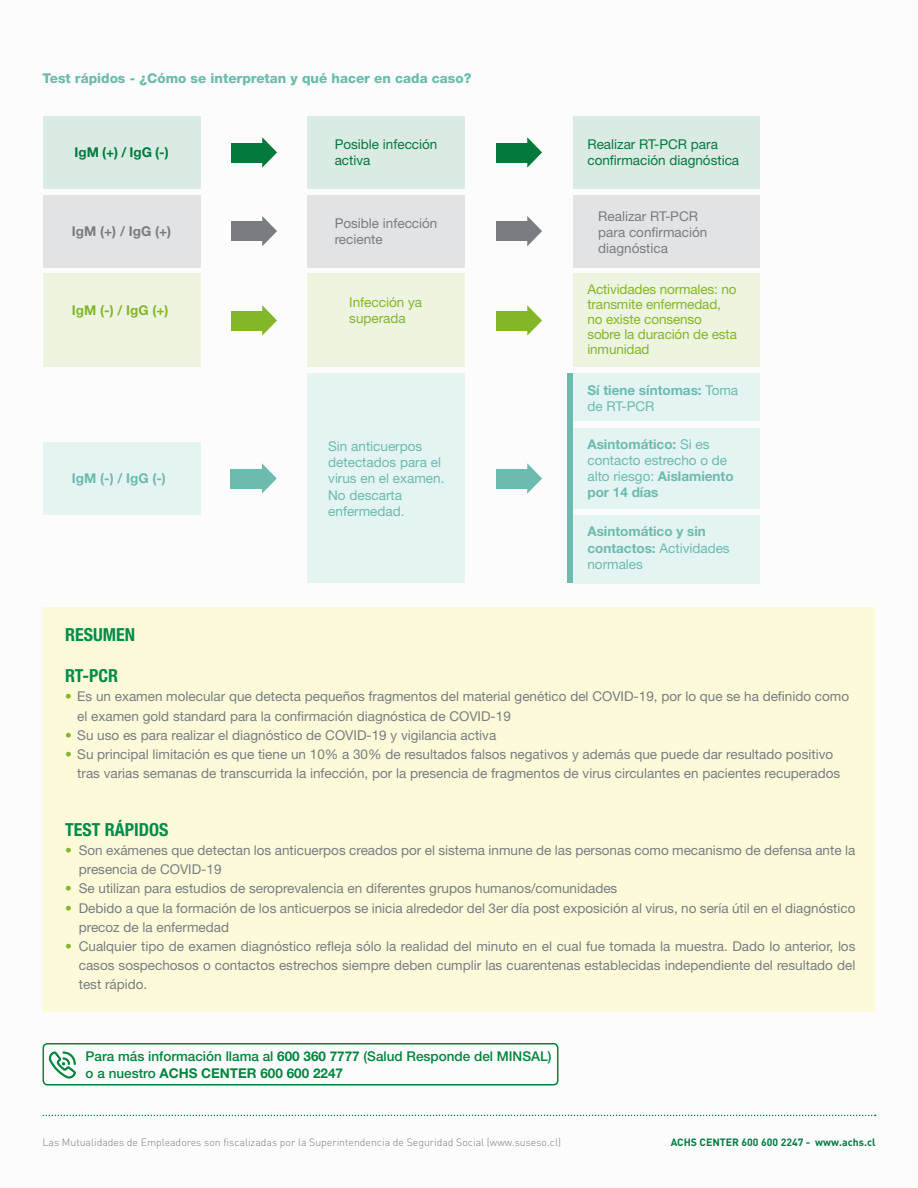
<style>
.page{position:relative;width:918px;height:1188px;background:#fff}
.page>*{position:absolute;margin:0;border:0;box-sizing:border-box;transform-origin:0 0}
.t1{font:700 condensed 18px "Helvetica Neue LT Std";color:#008c4a}
.t2{font:13.5px/19.2px "Helvetica Neue LT Std";color:#787d82}
.t3{font:13.5px/16.2px "Helvetica Neue LT Std";color:#6bbbae}
.t4{font:13.5px/15px "Helvetica Neue LT Std";letter-spacing:-.01em;color:#84b727}
.t5{font:500 13.5px/16.5px "Helvetica Neue LT Std";color:#00853d}
.t6{font:700 13.5px/16.2px "Helvetica Neue LT Std";color:#6bbbae}
.t7{font:13.5px/16.2px "Helvetica Neue LT Std";color:#03793e}
.t8{font:800 13.5px "Helvetica Neue LT Std";color:#6bbbae}
.t9{font:700 13.5px "Helvetica Neue LT Std";color:#03793e}
.t10{font:700 13.5px "Helvetica Neue LT Std";color:#787d82}
.t11{font:700 13.5px "Helvetica Neue LT Std";color:#84b727}
.t12{font:300 10.5px "DIN Pro";color:#797d82}
.t13{font:700 10.5px "DIN Pro";color:#03793e}
.s1{font-weight:400}
.s2{font-weight:700}
.s3{color:#84b727}
</style>
<div class="page">
<svg style="left:43px;top:1115px;width:833px;height:1px"></svg>
<div style="left:231px;top:143px;width:34px;height:19px;background:#03793e"></div>
<svg style="left:262px;top:137px;width:15px;height:31px"></svg>
<div style="left:231px;top:222px;width:34px;height:19px;background:#797d82"></div>
<svg style="left:262px;top:216px;width:15px;height:30px"></svg>
<div style="left:231px;top:311px;width:34px;height:19px;background:#84b727"></div>
<svg style="left:262px;top:305px;width:15px;height:31px"></svg>
<div style="left:496px;top:143px;width:34px;height:19px;background:#03793e"></div>
<svg style="left:527px;top:137px;width:15px;height:31px"></svg>
<div style="left:496px;top:222px;width:34px;height:19px;background:#797d82"></div>
<svg style="left:527px;top:216px;width:15px;height:30px"></svg>
<div style="left:496px;top:311px;width:34px;height:19px;background:#84b727"></div>
<svg style="left:527px;top:305px;width:15px;height:31px"></svg>
<div style="left:43px;top:116px;width:157px;height:73px;background:#d9ebe2"></div>
<div style="left:43px;top:195px;width:157px;height:72px;background:#e2e3e4"></div>
<div style="left:43px;top:274px;width:157px;height:93px;background:#edf4df"></div>
<div style="left:308px;top:116px;width:157px;height:73px;background:#d9ebe2"></div>
<div style="left:308px;top:195px;width:157px;height:72px;background:#e2e3e4"></div>
<div style="left:308px;top:274px;width:157px;height:93px;background:#edf4df"></div>
<div style="left:573px;top:116px;width:187px;height:73px;background:#d9ebe2"></div>
<div style="left:573px;top:195px;width:187px;height:72px;background:#e2e3e4"></div>
<div style="left:573px;top:274px;width:187px;height:93px;background:#edf4df"></div>
<div style="left:496px;top:469px;width:34px;height:19px;background:#6bbbae"></div>
<svg style="left:527px;top:463px;width:15px;height:31px"></svg>
<div style="left:231px;top:469px;width:34px;height:19px;background:#6bbbae"></div>
<svg style="left:262px;top:463px;width:15px;height:31px"></svg>
<div style="left:43px;top:442px;width:157px;height:73px;background:#e4f4f2"></div>
<div style="left:308px;top:374px;width:157px;height:209px;background:#e4f4f2"></div>
<div style="left:573px;top:374px;width:187px;height:47px;background:#e4f4f2"></div>
<div style="left:573px;top:428px;width:187px;height:80px;background:#e4f4f2"></div>
<div style="left:573px;top:515px;width:187px;height:68px;background:#e4f4f2"></div>
<div style="left:567px;top:374px;width:6px;height:209px;background:#6bbbae"></div>
<div style="left:43px;top:608px;width:832px;height:404px;background:#fcfad9"></div>
<svg style="left:49px;top:1052px;width:27px;height:27px"></svg>
<div style="left:43px;top:1043px;width:515px;height:43px;border:2px solid #00853d;border-radius:4px"></div>
<p class="t8" style="left:43px;top:70px;width:430px">Test rápidos - ¿Cómo se interpretan y qué hacer en cada caso?</p>
<p class="t9" style="left:75px;top:144px;width:96px">I g M +( /) I g G (-)</p>
<p class="t10" style="left:72px;top:223px;width:101px">I g M +( /) I g G +) (</p>
<p class="t11" style="left:72px;top:301px;width:98px">I g M -( /) I g G +) (</p>
<p class="t6" style="left:72px;top:470px;width:95px">I g M -( /) I g G (-)</p>
<p class="t7" style="left:335px;top:136px;width:104px">Posible infección activa</p>
<p class="t2" style="left:335px;top:215px;width:104px;line-height:16.2px">Posible infección reciente</p>
<p class="t4" style="left:349px;top:293px;width:74px;line-height:16.2px">Infección ya superada</p>
<p class="t3" style="left:328px;top:438px;width:118px">Sin anticuerpos detectados para el virus en el examen.<br>No descarta enfermedad.</p>
<p class="t7" style="left:587px;top:136px;width:153px">Realizar RT-PCR para confirmación diagnóstica</p>
<p class="t2" style="left:598px;top:208px;width:111px;line-height:16.2px">Realizar RT-PCR para confirmación diagnóstica</p>
<p class="t4" style="left:587px;top:281px;width:151px">Actividades normales: no transmite enfermedad, no existe consenso sobre la duración de esta inmunidad</p>
<p class="t6" style="left:587px;top:382px;width:152px">Sí tiene síntomas: <span class="s1">Toma de RT-PCR</span></p>
<p class="t3" style="left:587px;top:435px;width:148px"><span class="s2">Asintomático:</span> Si es contacto estrecho o de alto riesgo: <span class="s2">Aislamiento por 14 días</span></p>
<p class="t6" style="left:587px;top:523px;width:144px">Asintomático y sin contactos: <span class="s1">Actividades normales</span></p>
<h1 class="t1" style="left:65px;top:624px;width:72px">RESUMEN</h1>
<h1 class="t1" style="left:65px;top:665px;width:55px">RT-PCR</h1>
<p class="t2" style="left:77px;top:687px;width:773px;text-indent:-12px"><span class="s3">•</span> Es un examen molecular que detecta pequeños fragmentos del material genético del COVID-19, por lo que se ha definido como el examen gold standard para la confirmación diagnóstica de COVID-19</p>
<p class="t2" style="left:65px;top:725px;width:433px"><span class="s3">•</span> Su uso es para realizar el diagnóstico de COVID-19 y vigilancia activa</p>
<p class="t2" style="left:77px;top:744px;width:765px;text-indent:-12px"><span class="s3">•</span> Su principal limitación es que tiene un 10% a 30% de resultados falsos negativos y además que puede dar resultado positivo tras varias semanas de transcurrida la infección, por la presencia de fragmentos de virus circulantes en pacientes recuperados</p>
<h1 class="t1" style="left:65px;top:819px;width:105px">TEST RÁPIDOS</h1>
<p class="t2" style="left:79px;top:840px;width:778px">Son exámenes que detectan los anticuerpos creados por el sistema inmune de las personas como mecanismo de defensa ante la</p>
<p class="t4" style="left:65px;top:843px;width:8px">•</p>
<p class="t4" style="left:65px;top:881px;width:8px">•</p>
<p class="t4" style="left:65px;top:900px;width:8px">•</p>
<p class="t4" style="left:65px;top:939px;width:8px">•</p>
<p class="t2" style="left:79px;top:860px;width:540px">presencia de COVID-19<br>Se utilizan para estudios de seroprevalencia en diferentes grupos humanos/comunidades</p>
<p class="t2" style="left:79px;top:898px;width:778px">Debido a que la formación de los anticuerpos se inicia alrededor del 3er día post exposición al virus, no sería útil en el diagnóstico</p>
<p class="t2" style="left:79px;top:917px;width:778px">precoz de la enfermedad<br>Cualquier tipo de examen diagnóstico refleja sólo la realidad del minuto en el cual fue tomada la muestra. Dado lo anterior, los</p>
<p class="t2" style="left:79px;top:956px;width:778px">casos sospechosos o contactos estrechos siempre deben cumplir las cuarentenas establecidas independiente del resultado del test rápido.</p>
<p class="t5" style="left:86px;top:1048px;width:467px">Para más información llama al <span class="s2">600 360 7777</span> (Salud Responde del MINSAL(<br>ao nuestro <span class="s2">ACHS CENTER 600 600 2247</span></p>
<p class="t12" style="left:43px;top:1135px;width:520px">Las Mutualidades de Empleadores son fiscalizadas por la Superintendencia de Seguridad Social (www.suseso.cl)</p>
<p class="t13" style="left:671px;top:1135px;width:141px">ACHS CENTER 600 600 2247 -</p>
<p class="t13" style="left:815px;top:1135px;width:62px">www.achs.cl</p>
</div>
